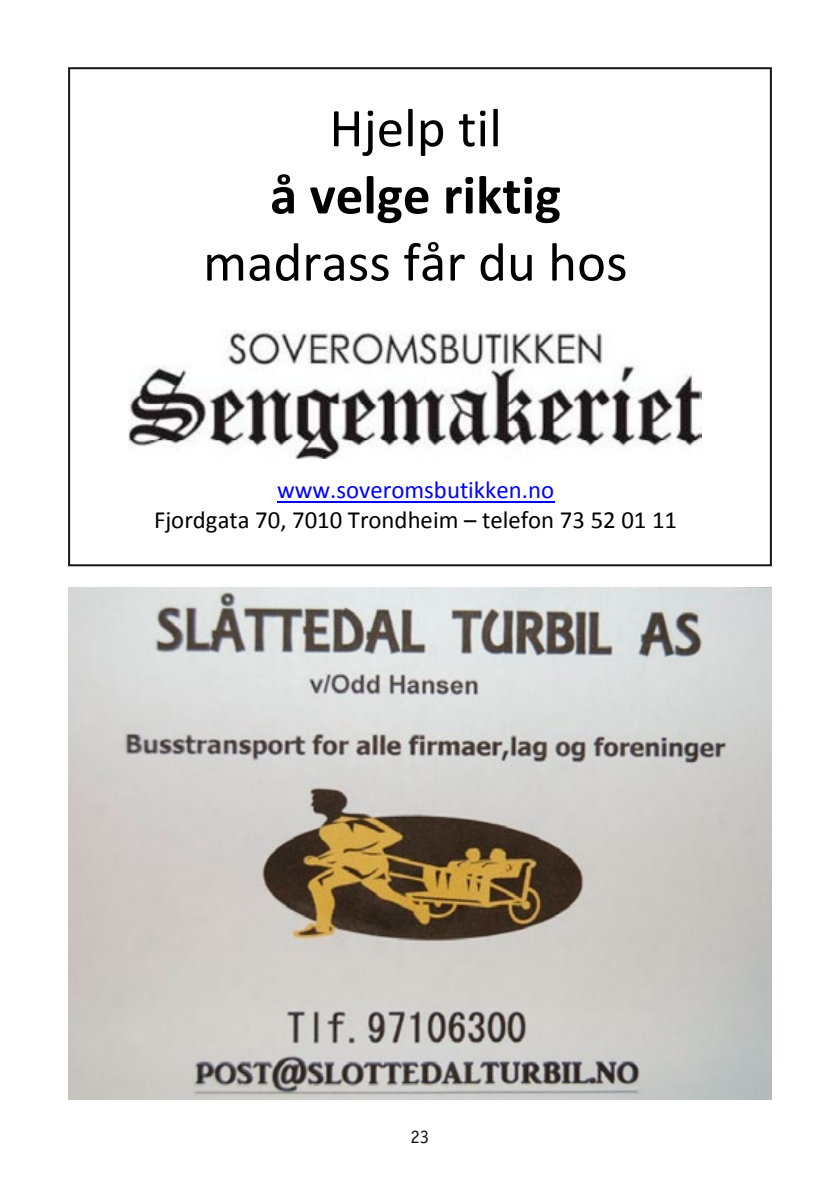
<style>
.page{position:relative;width:840px;height:1191px;background:#fff}
.page>*{position:absolute;margin:0;border:0;box-sizing:border-box;transform-origin:0 0}
.t1{font:55px "Calibri";color:#000}
.t2{font:700 55px "Calibri";color:#000}
.t3{font:24.8px "Calibri";color:#000}
.t4{font:24.8px "Calibri";color:#00f}
.t5{font:19px "Officina Serif";color:#181716}
</style>
<div class="page">
<hr style="left:277px;top:501px;width:277px;height:2px;background:#00f">
<img style="left:129px;top:330px;width:572px;height:128px">
<div style="left:68px;top:67px;width:703px;height:499px;border:2px solid #181716"></div>
<img style="left:68px;top:587px;width:703px;height:512px">
<h1 class="t1" style="left:329px;top:93px;width:174px">Hjelp til</h1>
<h1 class="t2" style="left:270px;top:160px;width:292px">å velge riktig</h1>
<h1 class="t1" style="left:203px;top:227px;width:426px">madrass får du hos</h1>
<p class="t4" style="left:277px;top:474px;width:278px">www.soveromsbutikken.no</p>
<p class="t3" style="left:154px;top:504px;width:524px">Fjordgata 70, 7010 Trondheim – telefon 73 52 01 11</p>
<p class="t5" style="left:410px;top:1125px;width:20px">23</p>
</div>
